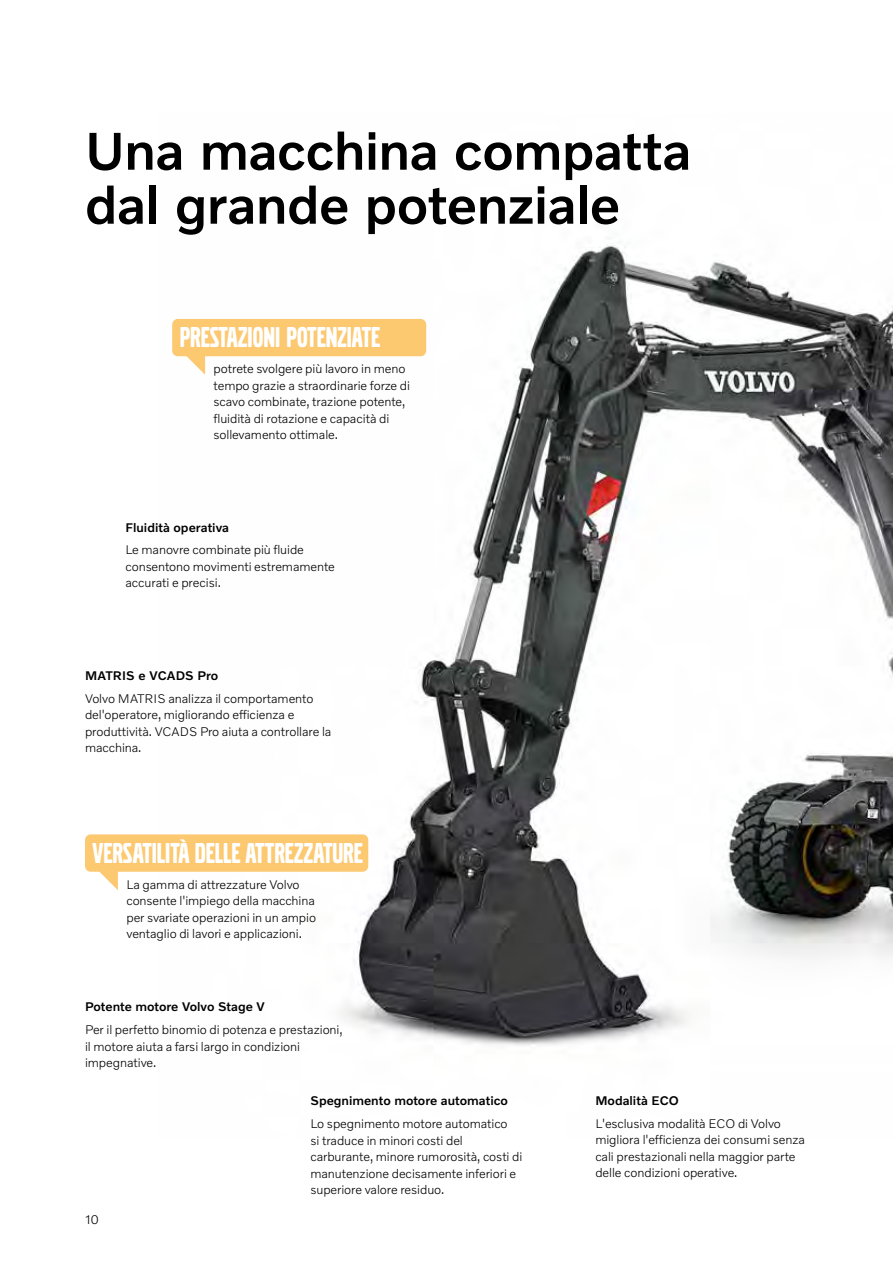
<style>
.page{position:relative;width:893px;height:1263px;background:#fff}
.page>*{position:absolute;margin:0;border:0;box-sizing:border-box;transform-origin:0 0}
.t1{font:500 54px/54px "Volvo Novum";letter-spacing:-.01em;color:#000}
.t2{font:30px "Volvo Broad Pro";color:#fff}
.t3{font:300 12.75px/16.5px "Volvo Novum";letter-spacing:-.005em;color:#000}
.t4{font:500 12.75px "Volvo Novum";color:#000}
</style>
<div class="page">
<img style="left:173px;top:244px;width:720px;height:802px">
<div style="left:172px;top:319px;width:254px;height:37px;background:#fcc870;border-radius:6px"></div>
<svg style="left:185px;top:356px;width:20px;height:19px"></svg>
<div style="left:85px;top:834px;width:283px;height:38px;background:#fcc870;border-radius:6px"></div>
<svg style="left:98px;top:871px;width:20px;height:19px"></svg>
<h1 class="t1" style="left:85px;top:122px;width:608px">Una macchina compatta dal grande potenziale</h1>
<h2 class="t2" style="left:180px;top:323px;width:202px">PRESTAZIONI POTENZIATE</h2>
<p class="t3" style="left:214px;top:360px;width:198px">potrete svolgere più lavoro in meno tempo grazie a straordinarie forze di scavo combinate, trazione potente, fluidità di rotazione e capacità di sollevamento ottimale.</p>
<p class="t4" style="left:125px;top:519px;width:105px">Fluidità operativa</p>
<p class="t3" style="left:125px;top:541px;width:211px">Le manovre combinate più fluide consentono movimenti estremamente accurati e precisi.</p>
<p class="t4" style="left:85px;top:667px;width:135px">MATRIS e VCADS Pro</p>
<p class="t3" style="left:85px;top:689px;width:248px">Volvo MATRIS analizza il comportamento del'operatore, migliorando efficienza e produttività. VCADS Pro aiuta a controllare la macchina.</p>
<h2 class="t2" style="left:93px;top:838px;width:272px">VERSATILITÀ DELLE ATTREZZATURE</h2>
<p class="t3" style="left:126px;top:876px;width:191px">La gamma di attrezzature Volvo consente l'impiego della macchina per svariate operazioni in un ampio ventaglio di lavori e applicazioni.</p>
<p class="t4" style="left:85px;top:999px;width:181px">Potente motore Volvo Stage V</p>
<p class="t3" style="left:85px;top:1021px;width:259px">Per il perfetto binomio di potenza e prestazioni, il motore aiuta a farsi largo in condizioni impegnative.</p>
<p class="t3" style="left:85px;top:1210px;width:16px">10</p>
<p class="t4" style="left:310px;top:1092px;width:199px">Spegnimento motore automatico</p>
<p class="t3" style="left:310px;top:1115px;width:213px">Lo spegnimento motore automatico<br>si traduce in minori costi del carburante, minore rumorosità, costi di manutenzione decisamente inferiori e superiore valore residuo.</p>
<p class="t4" style="left:595px;top:1092px;width:85px">Modalità ECO</p>
<p class="t3" style="left:595px;top:1115px;width:211px">L'esclusiva modalità ECO di Volvo migliora l'efficienza dei consumi senza cali prestazionali nella maggior parte delle condizioni operative.</p>
</div>
